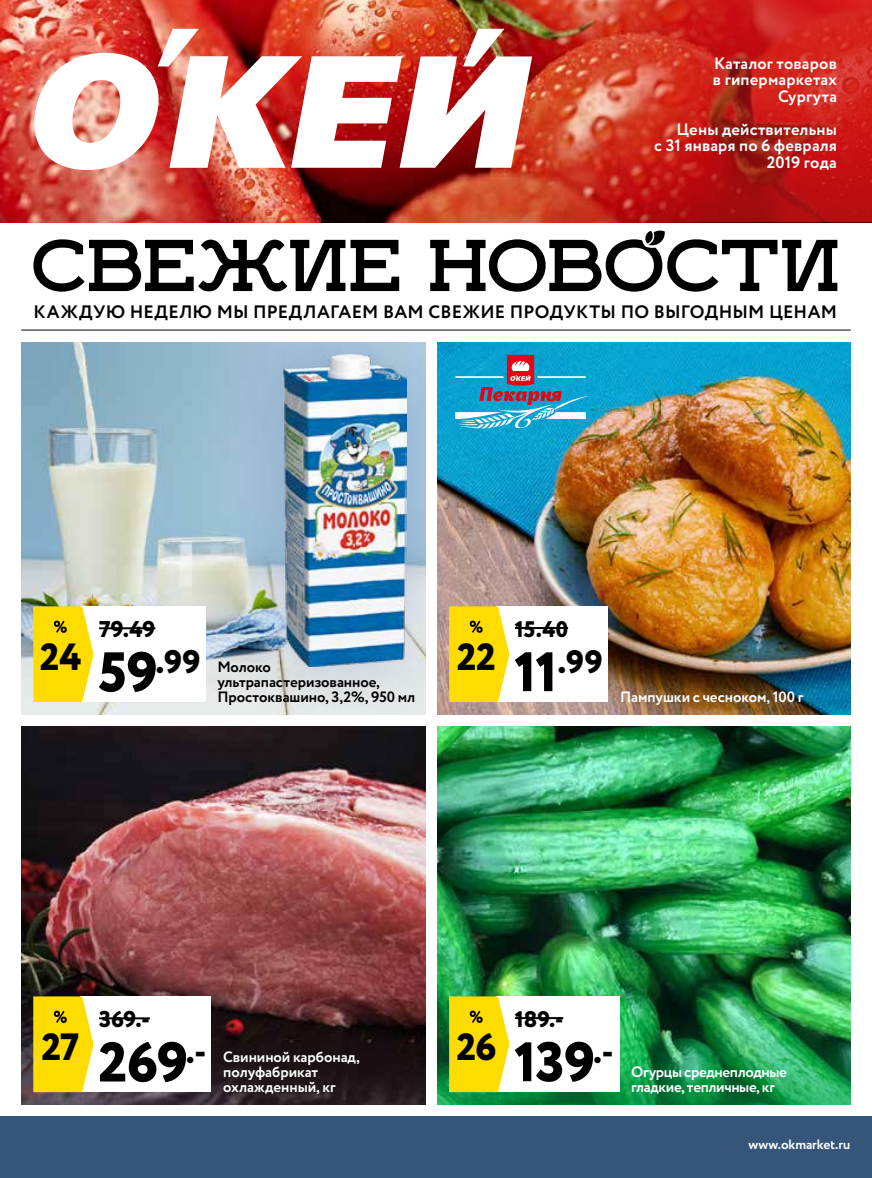
<style>
.page{position:relative;width:872px;height:1178px;background:#fff}
.page>*{position:absolute;margin:0;border:0;box-sizing:border-box;transform-origin:0 0}
.t1{font:69px "Ikra Slab";letter-spacing:.005em;color:#000}
.t2{font:800 55.8px "Circe";color:#000}
.t3{font:800 55.5px "Circe";color:#000}
.t4{font:800 37.95px "Circe";letter-spacing:-.02em;color:#000}
.t5{font:800 32.55px "Circe";color:#000}
.t6{font:800 32.4px "Circe";color:#000}
.t7{font:800 22.8px "Circe";letter-spacing:-.01em;color:#000}
.t8{font:800 22.5px "Circe";color:#000}
.t9{font:700 18px "Circe";letter-spacing:.015em;color:#000}
.t10{font:700 16.5px/16.5px "Circe";letter-spacing:.01em;color:#fff;text-align:right}
.t11{font:700 15px/15px "Circe";letter-spacing:-.005em;color:#fff}
.t12{font:700 15px/15px "Circe";letter-spacing:-.005em;color:#000}
.t13{font:700 15px/15px "Circe";letter-spacing:-.025em;color:#fff}
.t14{font:700 13.5px "Circe";letter-spacing:-.005em;color:#fff}
.s1{font-size:55.8px}
.s2{font-size:55.5px}
</style>
<div class="page">
<img style="left:21px;top:726px;width:404px;height:378px">
<img style="left:437px;top:342px;width:413px;height:372px">
<img style="left:437px;top:726px;width:413px;height:270px">
<img style="left:21px;top:342px;width:193px;height:372px">
<div style="left:214px;top:342px;width:211px;height:372px;background:#455ba6;opacity:.3"></div>
<img style="left:284px;top:354px;width:122px;height:312px">
<img style="left:437px;top:996px;width:413px;height:108px">
<div style="left:80px;top:606px;width:125px;height:96px;background:#fff"></div>
<hr style="left:99px;top:627px;width:56px;height:2px;background:#000">
<svg style="left:33px;top:606px;width:60px;height:96px;background:#fadb17"></svg>
<div style="left:496px;top:606px;width:112px;height:96px;background:#fff"></div>
<hr style="left:515px;top:627px;width:53px;height:2px;background:#000">
<svg style="left:449px;top:606px;width:60px;height:96px;background:#fbdb17"></svg>
<div style="left:80px;top:996px;width:131px;height:96px;background:#fff"></div>
<hr style="left:99px;top:1017px;width:51px;height:2px;background:#000">
<svg style="left:33px;top:996px;width:60px;height:96px;background:#f9da16"></svg>
<div style="left:496px;top:996px;width:123px;height:96px;background:#fff"></div>
<hr style="left:515px;top:1017px;width:48px;height:2px;background:#000">
<svg style="left:449px;top:996px;width:60px;height:96px;background:#fadb16"></svg>
<div style="left:0;top:1116px;width:872px;height:62px;background:#35557b"></div>
<img style="left:0;top:0;width:546px;height:222px">
<svg style="left:546px;top:0;width:326px;height:222px;background:#c72b21"></svg>
<img style="left:28px;top:29px;width:504px;height:142px">
<hr style="left:21px;top:330px;width:829px;height:1px;background:#000">
<svg style="left:639px;top:188px;width:30px;height:58px"></svg>
<svg style="left:455px;top:355px;width:134px;height:77px;background:#449bbf"></svg>
<p class="t10" style="left:713px;top:56px;width:125px">Каталог товаров в гипермаркетах<br>Сургута</p>
<p class="t10" style="left:654px;top:122px;width:184px">Цены действительны<br>с 31 января по 6 февраля<br>2019 года</p>
<h1 class="t1" style="left:31px;top:222px;width:809px">СВЕЖИЕ НОВОСТИ</h1>
<p class="t9" style="left:34px;top:300px;width:805px">КАЖДУЮ НЕДЕЛЮ МЫ ПРЕДЛАГАЕМ ВАМ СВЕЖИЕ ПРОДУКТЫ ПО ВЫГОДНЫМ ЦЕНАМ</p>
<h3 class="t4" style="left:40px;top:631px;width:43px">24</h3>
<h3 class="t7" style="left:99px;top:614px;width:58px">79.49</h3>
<h3 class="t5" style="left:98px;top:640px;width:104px"><span class="s1">59</span>.99</h3>
<h3 class="t8" style="left:515px;top:614px;width:55px">15.40</h3>
<h3 class="t4" style="left:457px;top:631px;width:40px">22</h3>
<p class="t12" style="left:217px;top:660px;width:199px">Молоко ультрапастеризованное,<br>Простоквашино, 3,2%, 950 мл</p>
<h3 class="t6" style="left:514px;top:640px;width:90px"><span class="s2">11</span>.99</h3>
<p class="t11" style="left:620px;top:690px;width:185px">Пампушки с чесноком, 100 г</p>
<h3 class="t4" style="left:42px;top:1021px;width:40px">27</h3>
<h3 class="t7" style="left:99px;top:1004px;width:52px">369.-</h3>
<h2 class="t2" style="left:98px;top:1024px;width:109px">269<sup>.-</sup></h2>
<h3 class="t8" style="left:515px;top:1004px;width:50px">189.-</h3>
<h3 class="t4" style="left:456px;top:1021px;width:41px">26</h3>
<p class="t11" style="left:223px;top:1050px;width:138px">Свининой карбонад, полуфабрикат охлажденный, кг</p>
<h3 class="t3" style="left:514px;top:1024px;width:101px">139<sup>.-</sup></h3>
<p class="t13" style="left:631px;top:1065px;width:157px">Огурцы среднеплодные гладкие, тепличные, кг</p>
<p class="t14" style="left:748px;top:1135px;width:103px">www.okmarket.ru</p>
</div>
